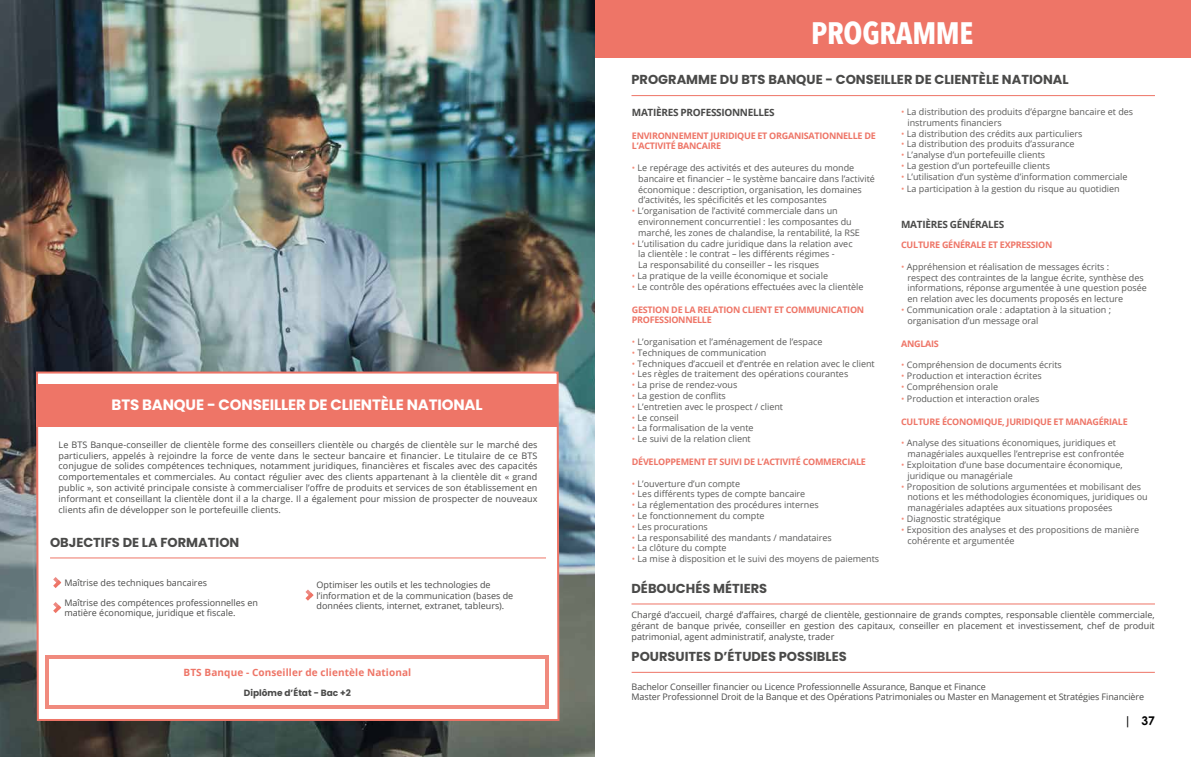
<style>
.page{position:relative;width:1191px;height:757px;background:#fff}
.page>*{position:absolute;margin:0;border:0;box-sizing:border-box;transform-origin:0 0}
.t1{font:700 31px "Avenir Next Condensed";letter-spacing:-.01em;color:#fff}
.t2{font:700 15px "Poppins";letter-spacing:-.01em;color:#fff}
.t3{font:700 13px "Poppins";color:#4a4a49}
.t4{font:700 12px "Century Gothic Pro";color:#000}
.t5{font:700 10px "Open Sans";letter-spacing:-.03em;color:#4a4a49}
.t6{font:700 10px "Open Sans";letter-spacing:.01em;color:#ee7567}
.t7{font:9px/10.8px "Open Sans";color:#595958}
.t8{font:9px/10.8px "Open Sans";color:#4a4a49}
.t9{font:9px/10.8px "Open Sans";color:#5b5b5a}
.t10{font:700 9px/10.8px "Open Sans";letter-spacing:-.03em;color:#ee7567}
.t11{font:700 9px "Poppins";color:#4a4a49}
.s1{color:#f58b78}
.s2{color:#f58b7a}
</style>
<div class="page">
<img style="left:0;top:0;width:595px;height:757px">
<div style="left:595px;top:0;width:596px;height:57px;background:#ee7567"></div>
<svg style="left:35px;top:370px;width:525px;height:352px"></svg>
<div style="left:46px;top:655px;width:503px;height:53px;background:#f08a7e"></div>
<div style="left:36px;top:384px;width:521px;height:43px;background:#ee7567"></div>
<hr style="left:50px;top:557px;width:496px;height:1px;background:#ee7567">
<div style="left:50px;top:659px;width:495px;height:46px;background:#fff"></div>
<hr style="left:631px;top:95px;width:524px;height:1px;background:#ee7567">
<hr style="left:631px;top:603px;width:524px;height:1px;background:#ee7567">
<hr style="left:631px;top:672px;width:523px;height:1px;background:#ee7567">
<svg style="left:53px;top:577px;width:8px;height:11px"></svg>
<svg style="left:305px;top:589px;width:8px;height:12px"></svg>
<svg style="left:53px;top:602px;width:8px;height:11px"></svg>
<h2 class="t2" style="left:112px;top:396px;width:372px">BTS BANQUE - CONSEILLER DE CLIENTÈLE NATIONAL</h2>
<p class="t8" style="left:59px;top:439px;width:480px;text-align:justify">Le BTS Banque-conseiller de clientèle forme des conseillers clientèle ou chargés de clientèle sur le marché des particuliers, appelés à rejoindre la force de vente dans le secteur bancaire et financier. Le titulaire de ce BTS conjugue de solides compétences techniques, notamment juridiques, financières et fiscales avec des capacités comportementales et commerciales. Au contact régulier avec des clients appartenant à la clientèle dit « grand public », son activité principale consiste à commercialiser l’offre de produits et services de son établissement en informant et conseillant la clientèle dont il a la charge. Il a également pour mission de prospecter de nouveaux clients afin de développer son le portefeuille clients.</p>
<h3 class="t3" style="left:50px;top:535px;width:191px">OBJECTIFS DE LA FORMATION</h3>
<p class="t8" style="left:64px;top:573px;width:195px;line-height:19.6px">Maîtrise des techniques bancaires<br>Maîtrise des compétences professionnelles en</p>
<p class="t8" style="left:64px;top:607px;width:173px">matière économique, juridique et fiscale.</p>
<p class="t8" style="left:317px;top:579px;width:198px">Optimiser les outils et les technologies de l’information et de la communication (bases de données clients, internet, extranet, tableurs).</p>
<p class="t6" style="left:184px;top:665px;width:229px">BTS Banque - Conseiller de clientèle National</p>
<p class="t11" style="left:244px;top:687px;width:109px">Diplôme d’État - Bac +2</p>
<h1 class="t1" style="left:811px;top:14px;width:164px">PROGRAMME</h1>
<h3 class="t3" style="left:631px;top:72px;width:438px">PROGRAMME DU BTS BANQUE - CONSEILLER DE CLIENTÈLE NATIONAL</h3>
<p class="t5" style="left:632px;top:105px;width:144px">MATIÈRES PROFESSIONNELLES</p>
<p class="t10" style="left:632px;top:130px;width:245px">ENVIRONNEMENT JURIDIQUE ET ORGANISATIONNELLE DE<br>L’ACTIVITÉ BANCAIRE</p>
<p class="t7" style="left:638px;top:162px;width:238px;text-indent:-6px"><span class="s1">•</span> Le repérage des activités et des auteures du monde bancaire et financier – le système bancaire dans l’activité économique : description, organisation, les domaines d’activités, les spécificités et les composantes</p>
<p class="t7" style="left:638px;top:205px;width:223px;text-indent:-6px"><span class="s1">•</span> L’organisation de l’activité commerciale dans un environnement concurrentiel : les composantes du marché, les zones de chalandise, la rentabilité, la RSE</p>
<p class="t7" style="left:638px;top:238px;width:216px;text-indent:-6px"><span class="s1">•</span> L’utilisation du cadre juridique dans la relation avec la clientèle : le contrat – les différents régimes -<br>La responsabilité du conseiller – les risques</p>
<p class="t7" style="left:632px;top:270px;width:198px"><span class="s1">•</span> La pratique de la veille économique et sociale</p>
<p class="t7" style="left:632px;top:281px;width:233px"><span class="s1">•</span> Le contrôle des opérations effectuées avec la clientèle</p>
<p class="t10" style="left:632px;top:304px;width:234px">GESTION DE LA RELATION CLIENT ET COMMUNICATION<br>PROFESSIONNELLE</p>
<p class="t7" style="left:632px;top:336px;width:192px"><span class="s1">•</span> L’organisation et l’aménagement de l’espace</p>
<p class="t7" style="left:632px;top:347px;width:136px"><span class="s1">•</span> Techniques de communication</p>
<p class="t7" style="left:632px;top:358px;width:244px"><span class="s1">•</span> Techniques d’accueil et d’entrée en relation avec le client</p>
<p class="t7" style="left:632px;top:368px;width:218px"><span class="s1">•</span> Les règles de traitement des opérations courantes</p>
<p class="t7" style="left:632px;top:379px;width:107px"><span class="s1">•</span> La prise de rendez-vous</p>
<p class="t7" style="left:632px;top:390px;width:95px"><span class="s1">•</span> La gestion de conflits</p>
<p class="t7" style="left:632px;top:401px;width:153px"><span class="s1">•</span> L’entretien avec le prospect / client</p>
<p class="t7" style="left:632px;top:412px;width:48px"><span class="s1">•</span> Le conseil</p>
<p class="t7" style="left:632px;top:422px;width:123px"><span class="s1">•</span> La formalisation de la vente</p>
<p class="t7" style="left:632px;top:433px;width:120px"><span class="s1">•</span> Le suivi de la relation client</p>
<p class="t10" style="left:632px;top:456px;width:235px">DÉVELOPPEMENT ET SUIVI DE L’ACTIVITÉ COMMERCIALE</p>
<p class="t7" style="left:632px;top:478px;width:110px"><span class="s1">•</span> L’ouverture d’un compte</p>
<p class="t7" style="left:632px;top:488px;width:175px"><span class="s1">•</span> Les différents types de compte bancaire</p>
<p class="t7" style="left:632px;top:499px;width:188px"><span class="s1">•</span> La réglementation des procédures internes</p>
<p class="t7" style="left:632px;top:510px;width:134px"><span class="s1">•</span> Le fonctionnement du compte</p>
<p class="t7" style="left:632px;top:521px;width:77px"><span class="s1">•</span> Les procurations</p>
<p class="t7" style="left:632px;top:532px;width:201px"><span class="s1">•</span> La responsabilité des mandants / mandataires</p>
<p class="t7" style="left:632px;top:542px;width:96px"><span class="s1">•</span> La clôture du compte</p>
<p class="t7" style="left:632px;top:553px;width:249px"><span class="s1">•</span> La mise à disposition et le suivi des moyens de paiements</p>
<p class="t7" style="left:907px;top:106px;width:227px;text-indent:-6px"><span class="s1">•</span> La distribution des produits d’épargne bancaire et des instruments financiers</p>
<p class="t7" style="left:901px;top:128px;width:183px"><span class="s1">•</span> La distribution des crédits aux particuliers</p>
<p class="t7" style="left:901px;top:139px;width:175px"><span class="s1">•</span> La distribution des produits d’assurance</p>
<p class="t7" style="left:901px;top:149px;width:145px"><span class="s1">•</span> L’analyse d’un portefeuille clients</p>
<p class="t7" style="left:901px;top:160px;width:150px"><span class="s1">•</span> La gestion d’un portefeuille clients</p>
<p class="t7" style="left:901px;top:171px;width:228px"><span class="s1">•</span> L’utilisation d’un système d’information commerciale</p>
<p class="t7" style="left:901px;top:183px;width:220px"><span class="s1">•</span> La participation à la gestion du risque au quotidien</p>
<p class="t5" style="left:901px;top:217px;width:105px">MATIÈRES GÉNÉRALES</p>
<p class="t10" style="left:901px;top:239px;width:153px">CULTURE GÉNÉRALE ET EXPRESSION</p>
<p class="t7" style="left:907px;top:261px;width:241px;text-indent:-6px"><span class="s1">•</span> Appréhension et réalisation de messages écrits :<br>respect des contraintes de la langue écrite, synthèse des informations, réponse argumentée à une question posée en relation avec les documents proposés en lecture</p>
<p class="t7" style="left:907px;top:304px;width:205px;text-indent:-6px"><span class="s1">•</span> Communication orale : adaptation à la situation ; organisation d’un message oral</p>
<p class="t10" style="left:901px;top:338px;width:39px">ANGLAIS</p>
<p class="t7" style="left:901px;top:359px;width:162px"><span class="s1">•</span> Compréhension de documents écrits</p>
<p class="t7" style="left:901px;top:370px;width:142px"><span class="s1">•</span> Production et interaction écrites</p>
<p class="t7" style="left:901px;top:381px;width:98px"><span class="s1">•</span> Compréhension orale</p>
<p class="t7" style="left:901px;top:393px;width:140px"><span class="s1">•</span> Production et interaction orales</p>
<p class="t10" style="left:901px;top:416px;width:228px">CULTURE ÉCONOMIQUE, JURIDIQUE ET MANAGÉRIALE</p>
<p class="t9" style="left:907px;top:437px;width:218px;text-indent:-6px"><span class="s2">•</span> Analyse des situations économiques, juridiques et managériales auxquelles l’entreprise est confrontée</p>
<p class="t9" style="left:907px;top:459px;width:217px;text-indent:-6px"><span class="s2">•</span> Exploitation d’une base documentaire économique, juridique ou managériale</p>
<p class="t9" style="left:907px;top:481px;width:242px;text-indent:-6px"><span class="s2">•</span> Proposition de solutions argumentées et mobilisant des notions et les méthodologies économiques, juridiques ou managériales adaptées aux situations proposées</p>
<p class="t9" style="left:901px;top:513px;width:101px"><span class="s2">•</span> Diagnostic stratégique</p>
<p class="t9" style="left:907px;top:524px;width:233px;text-indent:-6px"><span class="s2">•</span> Exposition des analyses et des propositions de manière cohérente et argumentée</p>
<h3 class="t3" style="left:631px;top:580px;width:137px">DÉBOUCHÉS MÉTIERS</h3>
<p class="t8" style="left:631px;top:609px;width:525px;text-align:justify">Chargé d’accueil, chargé d’affaires, chargé de clientèle, gestionnaire de grands comptes, responsable clientèle commerciale, gérant de banque privée, conseiller en gestion des capitaux, conseiller en placement et investissement, chef de produit patrimonial, agent administratif, analyste, trader</p>
<h3 class="t3" style="left:631px;top:649px;width:217px">POURSUITES D’ÉTUDES POSSIBLES</h3>
<p class="t8" style="left:631px;top:681px;width:514px">Bachelor Conseiller financier ou Licence Professionnelle Assurance, Banque et Finance<br>Master Professionnel Droit de la Banque et des Opérations Patrimoniales ou Master en Management et Stratégies Financière</p>
<h3 class="t4" style="left:1124px;top:713px;width:32px">| 37</h3>
</div>
